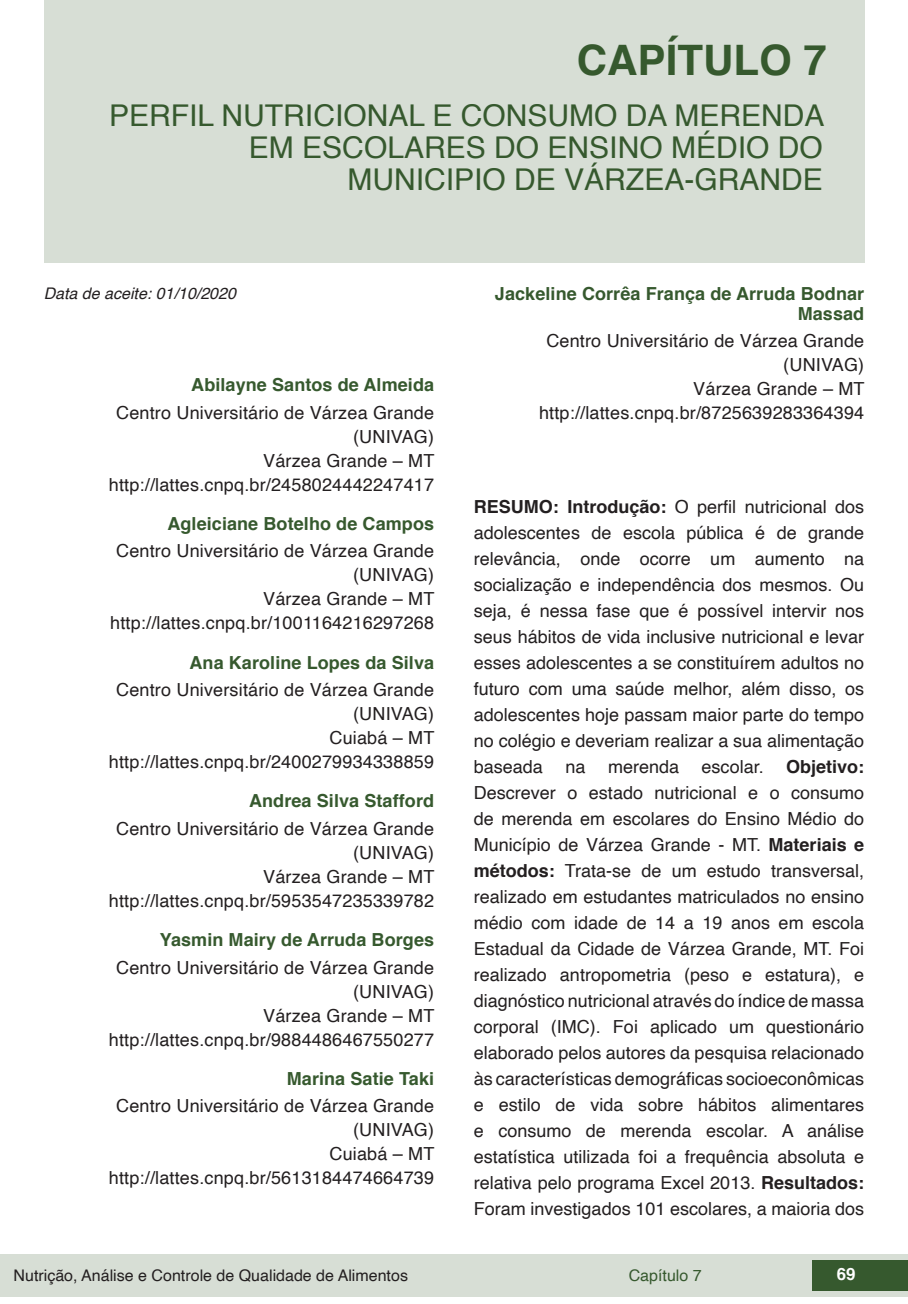
<style>
.page{position:relative;width:908px;height:1304px;background:#fff}
.page>*{position:absolute;margin:0;border:0;box-sizing:border-box;transform-origin:0 0}
.capítulos{font:700 42px "Helvetica";color:#36592e}
.nome_artigos{font:30px/32px "Helvetica";color:#36592e;text-align:right}
.Resumos_e_PC_TXT{font:18px/26px "Helvetica";color:#231f20;text-align:justify}
.info_autores{font:18px/24px "Helvetica";letter-spacing:.01em;color:#231f20;text-align:right}
.nome_autores{font:700 18px/20px "Helvetica";letter-spacing:.005em;color:#36592e;text-align:right}
.t1{font:700 16.8px "Helvetica";color:#fff}
.t2{font:16px "Helvetica";color:#231f20}
.t3{font:italic 16px "Helvetica";color:#231f20}
.t4{font:16px "Helvetica";color:#36592e}
.s1{font-weight:700}
</style>
<div class="page">
<div style="left:0;top:1254px;width:906px;height:43px;background:#d7ded5"></div>
<div style="left:812px;top:1261px;width:95px;height:30px;background:#36592e"></div>
<div style="left:44px;top:0;width:819px;height:263px;background:#d7ded5"></div>
<p class="capítulos" style="left:576px;top:26px;width:251px">CAPÍTULO 7</p>
<p class="nome_artigos" style="left:109px;top:101px;width:716px">PERFIL NUTRICIONAL E CONSUMO DA MERENDA<br>EM ESCOLARES DO ENSINO MÉDIO DO<br>MUNICIPIO DE VÁRZEA-GRANDE</p>
<p class="t3" style="left:44px;top:280px;width:194px">Data de aceite: 01/10/2020</p>
<p class="nome_autores" style="left:191px;top:375px;width:244px">Abilayne Santos de Almeida</p>
<p class="info_autores" style="left:116px;top:401px;width:319px">Centro Universitário de Várzea Grande (UNIVAG)</p>
<p class="info_autores" style="left:263px;top:449px;width:173px">Várzea Grande – MT</p>
<p class="info_autores" style="left:109px;top:473px;width:326px">http://lattes.cnpq.br/2458024442247417</p>
<p class="nome_autores" style="left:167px;top:514px;width:268px">Agleiciane Botelho de Campos</p>
<p class="info_autores" style="left:116px;top:540px;width:319px">Centro Universitário de Várzea Grande (UNIVAG)</p>
<p class="info_autores" style="left:263px;top:588px;width:173px">Várzea Grande – MT</p>
<p class="info_autores" style="left:110px;top:612px;width:325px">http://lattes.cnpq.br/1001164216297268</p>
<p class="nome_autores" style="left:189px;top:653px;width:246px">Ana Karoline Lopes da Silva</p>
<p class="info_autores" style="left:116px;top:678px;width:319px">Centro Universitário de Várzea Grande (UNIVAG)</p>
<p class="info_autores" style="left:329px;top:726px;width:106px">Cuiabá – MT</p>
<p class="info_autores" style="left:109px;top:750px;width:326px">http://lattes.cnpq.br/2400279934338859</p>
<p class="nome_autores" style="left:249px;top:791px;width:186px">Andrea Silva Stafford</p>
<p class="info_autores" style="left:116px;top:817px;width:319px">Centro Universitário de Várzea Grande (UNIVAG)</p>
<p class="info_autores" style="left:263px;top:865px;width:173px">Várzea Grande – MT</p>
<p class="info_autores" style="left:109px;top:889px;width:326px">http://lattes.cnpq.br/5953547235339782</p>
<p class="nome_autores" style="left:160px;top:930px;width:275px">Yasmin Mairy de Arruda Borges</p>
<p class="info_autores" style="left:116px;top:956px;width:319px">Centro Universitário de Várzea Grande (UNIVAG)</p>
<p class="info_autores" style="left:263px;top:1004px;width:173px">Várzea Grande – MT</p>
<p class="info_autores" style="left:109px;top:1028px;width:326px">http://lattes.cnpq.br/9884486467550277</p>
<p class="nome_autores" style="left:287px;top:1069px;width:149px">Marina Satie Taki</p>
<p class="info_autores" style="left:116px;top:1094px;width:319px">Centro Universitário de Várzea Grande (UNIVAG)</p>
<p class="info_autores" style="left:329px;top:1142px;width:106px">Cuiabá – MT</p>
<p class="info_autores" style="left:109px;top:1166px;width:326px">http://lattes.cnpq.br/5613184474664739</p>
<p class="nome_autores" style="left:494px;top:284px;width:370px">Jackeline Corrêa França de Arruda Bodnar<br>Massad</p>
<p class="info_autores" style="left:546px;top:330px;width:319px">Centro Universitário de Várzea Grande (UNIVAG)</p>
<p class="info_autores" style="left:693px;top:378px;width:173px">Várzea Grande – MT</p>
<p class="info_autores" style="left:539px;top:402px;width:326px">http://lattes.cnpq.br/8725639283364394</p>
<p class="Resumos_e_PC_TXT" style="left:473px;top:495px;width:392px"><span class="s1">RESUMO: Introdução:</span> O perfil nutricional dos adolescentes de escola pública é de grande relevância, onde ocorre um aumento na socialização e independência dos mesmos. Ou seja, é nessa fase que é possível intervir nos seus hábitos de vida inclusive nutricional e levar esses adolescentes a se constituírem adultos no futuro com uma saúde melhor, além disso, os adolescentes hoje passam maior parte do tempo no colégio e deveriam realizar a sua alimentação baseada na merenda escolar. <span class="s1">Objetivo:<br></span>Descrever o estado nutricional e o consumo de merenda em escolares do Ensino Médio do Município de Várzea Grande - MT. <span class="s1">Materiais e métodos:</span> Trata-se de um estudo transversal, realizado em estudantes matriculados no ensino médio com idade de 14 a 19 anos em escola Estadual da Cidade de Várzea Grande, MT. Foi realizado antropometria (peso e estatura), e diagnóstico nutricional através do índice de massa corporal (IMC). Foi aplicado um questionário elaborado pelos autores da pesquisa relacionado às características demográficas socioeconômicas e estilo de vida sobre hábitos alimentares e consumo de merenda escolar. A análise estatística utilizada foi a frequência absoluta e relativa pelo programa Excel 2013. <span class="s1">Resultados:<br></span>Foram investigados 101 escolares, a maioria dos</p>
<p class="t2" style="left:14px;top:1263px;width:396px">Nutrição, Análise e Controle de Qualidade de Alimentos</p>
<p class="t4" style="left:628px;top:1263px;width:74px">Capítulo 7</p>
<p class="t1" style="left:836px;top:1261px;width:20px">69</p>
</div>
